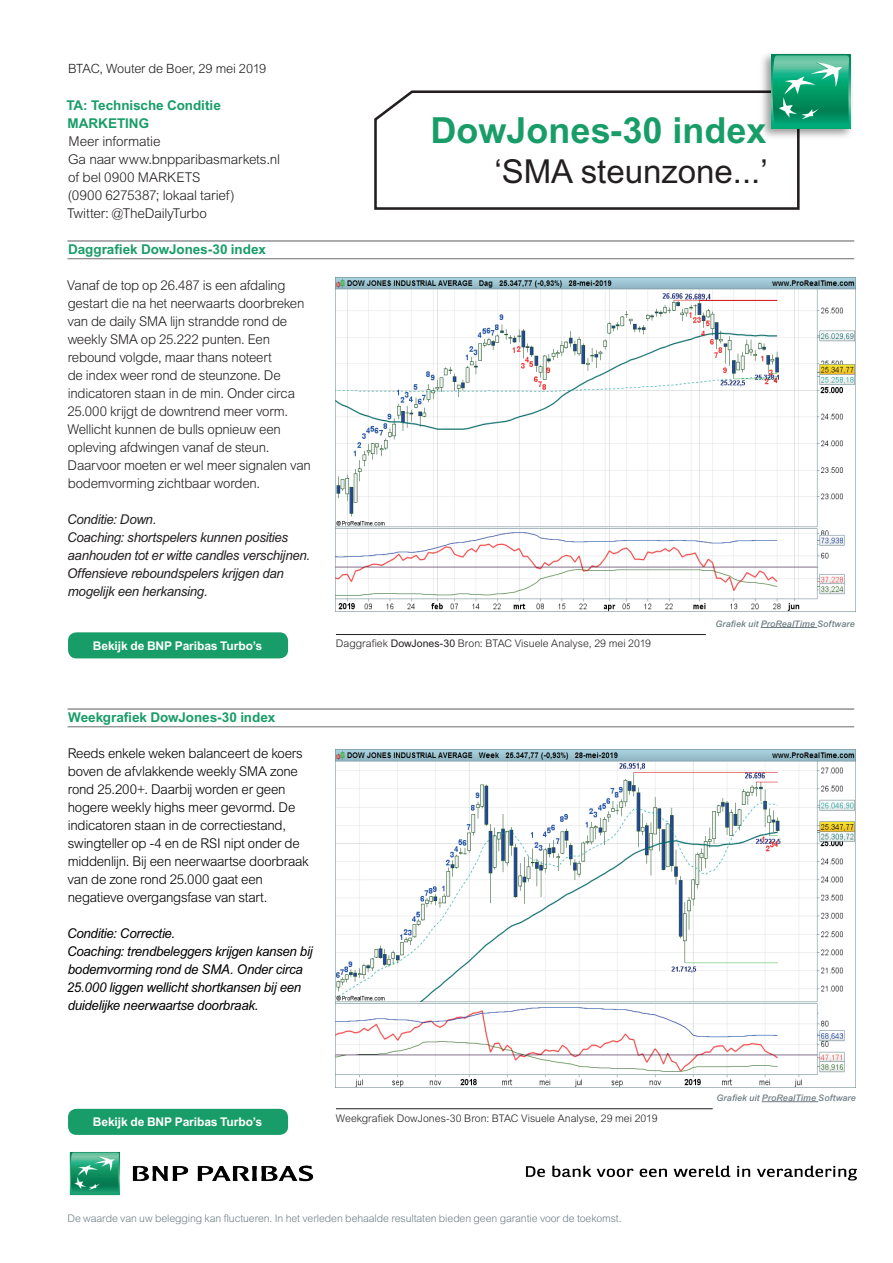
<style>
.page{position:relative;width:893px;height:1263px;background:#fff}
.page>*{position:absolute;margin:0;border:0;box-sizing:border-box;transform-origin:0 0}
.t1{font:700 36px "Arial MT Std";color:#199d68}
.t2{font:33px "Arial MT Std";color:#231f20}
.t3{font:300 13.5px/18px "Arial MT Std";letter-spacing:-.02em;color:#231f20}
.t4{font:300 13.5px/18px "Arial MT Std";letter-spacing:-.02em;color:#000001}
.t5{font:italic 13.5px/18px "Arial MT Std";letter-spacing:-.02em;color:#000001}
.t6{font:italic 13.5px/18px "Arial MT Std";letter-spacing:-.02em;color:#231f20}
.t7{font:700 13.5px/18px "Arial MT Std";letter-spacing:-.005em;color:#199d68}
.t8{font:300 12.75px "Arial MT Std";letter-spacing:-.01em;color:#231f20}
.t9{font:700 12px "Arial MT Std";letter-spacing:-.01em;color:#fff}
.t10{font:300 10.5px "Arial MT Std";color:#231f20}
.t11{font:300 10.5px "Arial MT Std";letter-spacing:-.01em;color:#6f7e85}
.t12{font:italic 500 9px "Arial MT Std";letter-spacing:.01em;color:#6f7e85}
.s1{font-weight:400}
</style>
<div class="page">
<hr style="left:68px;top:240px;width:786px;height:2px;background:#6c6d70">
<hr style="left:68px;top:258px;width:786px;height:1px;background:#6c6d70">
<hr style="left:68px;top:708px;width:786px;height:2px;background:#6c6d70">
<hr style="left:68px;top:726px;width:786px;height:1px;background:#6c6d70">
<img style="left:336px;top:278px;width:519px;height:333px">
<img style="left:336px;top:749px;width:519px;height:338px">
<hr style="left:336px;top:634px;width:370px;height:1px;background:#231f20">
<hr style="left:336px;top:1108px;width:377px;height:1px;background:#231f20">
<div style="left:68px;top:632px;width:220px;height:26px;background:#199d68;border-radius:9px"></div>
<div style="left:68px;top:1109px;width:220px;height:26px;background:#199d68;border-radius:9px"></div>
<svg style="left:374px;top:90px;width:426px;height:120px"></svg>
<img style="left:756px;top:54px;width:96px;height:88px">
<svg style="left:771px;top:54px;width:80px;height:74px"></svg>
<svg style="left:772px;top:55px;width:77px;height:71px;background:#2cab81"></svg>
<hr style="left:761px;top:627px;width:56px;height:1px;background:#6f7e85">
<hr style="left:762px;top:1101px;width:56px;height:1px;background:#6f7e85">
<img style="left:526px;top:1165px;width:331px;height:16px">
<img style="left:69px;top:1152px;width:245px;height:44px">
<p class="t8" style="left:68px;top:62px;width:200px">BTAC, Wouter de Boer, 29 mei 2019</p>
<p class="t7" style="left:66px;top:96px;width:156px">TA: Technische Conditie<br>MARKETING</p>
<p class="t3" style="left:67px;top:133px;width:214px">Meer informatie<br>Ga naar www.bnpparibasmarkets.nl of bel 0900 MARKETS<br>(0900 6275387; lokaal tarief)<br>Twitter: @TheDailyTurbo</p>
<p class="t7" style="left:68px;top:240px;width:199px">Daggrafiek DowJones-30 index</p>
<p class="t3" style="left:67px;top:277px;width:245px">Vanaf de top op 26.487 is een afdaling gestart die na het neerwaarts doorbreken van de daily SMA lijn strandde rond de weekly SMA op 25.222 punten. Een rebound volgde, maar thans noteert<br>de index weer rond de steunzone. De indicatoren staan in de min. Onder circa 25.000 krijgt de downtrend meer vorm.<br>Wellicht kunnen de bulls opnieuw een opleving afdwingen vanaf de steun.<br>Daarvoor moeten er wel meer signalen van bodemvorming zichtbaar worden.</p>
<p class="t6" style="left:67px;top:510px;width:245px">Conditie: Down.<br>Coaching: shortspelers kunnen posities aanhouden tot er witte candles verschijnen.<br>Offensieve reboundspelers krijgen dan mogelijk een herkansing.</p>
<p class="t9" style="left:93px;top:639px;width:171px">Bekijk de BNP Paribas Turbo’s</p>
<h1 class="t1" style="left:430px;top:109px;width:338px">DowJones-30 index</h1>
<h2 class="t2" style="left:494px;top:152px;width:275px">‘SMA steunzone...’</h2>
<p class="t10" style="left:336px;top:638px;width:317px">Daggrafiek <span class="s1">DowJones-30</span> Bron: BTAC Visuele Analyse, 29 mei 2019</p>
<p class="t12" style="left:715px;top:618px;width:141px">Grafiek uit ProRealTime Software</p>
<p class="t7" style="left:68px;top:708px;width:209px">Weekgrafiek DowJones-30 index</p>
<p class="t4" style="left:67px;top:744px;width:243px">Reeds enkele weken balanceert de koers boven de afvlakkende weekly SMA zone rond 25.200+. Daarbij worden er geen hogere weekly highs meer gevormd. De indicatoren staan in de correctiestand, swingteller op -4 en de RSI nipt onder de middenlijn. Bij een neerwaartse doorbraak van de zone rond 25.000 gaat een negatieve overgangsfase van start.</p>
<p class="t5" style="left:67px;top:924px;width:247px">Conditie: Correctie.<br>Coaching: trendbeleggers krijgen kansen bij bodemvorming rond de SMA. Onder circa 25.000 liggen wellicht shortkansen bij een duidelijke neerwaartse doorbraak.</p>
<p class="t9" style="left:93px;top:1115px;width:171px">Bekijk de BNP Paribas Turbo’s</p>
<p class="t10" style="left:336px;top:1112px;width:323px">Weekgrafiek DowJones-30 Bron: BTAC Visuele Analyse, 29 mei 2019</p>
<p class="t12" style="left:716px;top:1092px;width:141px">Grafiek uit ProRealTime Software</p>
<p class="t11" style="left:68px;top:1212px;width:556px">De waarde van uw belegging kan fluctueren. In het verleden behaalde resultaten bieden geen garantie voor de toekomst.</p>
</div>
